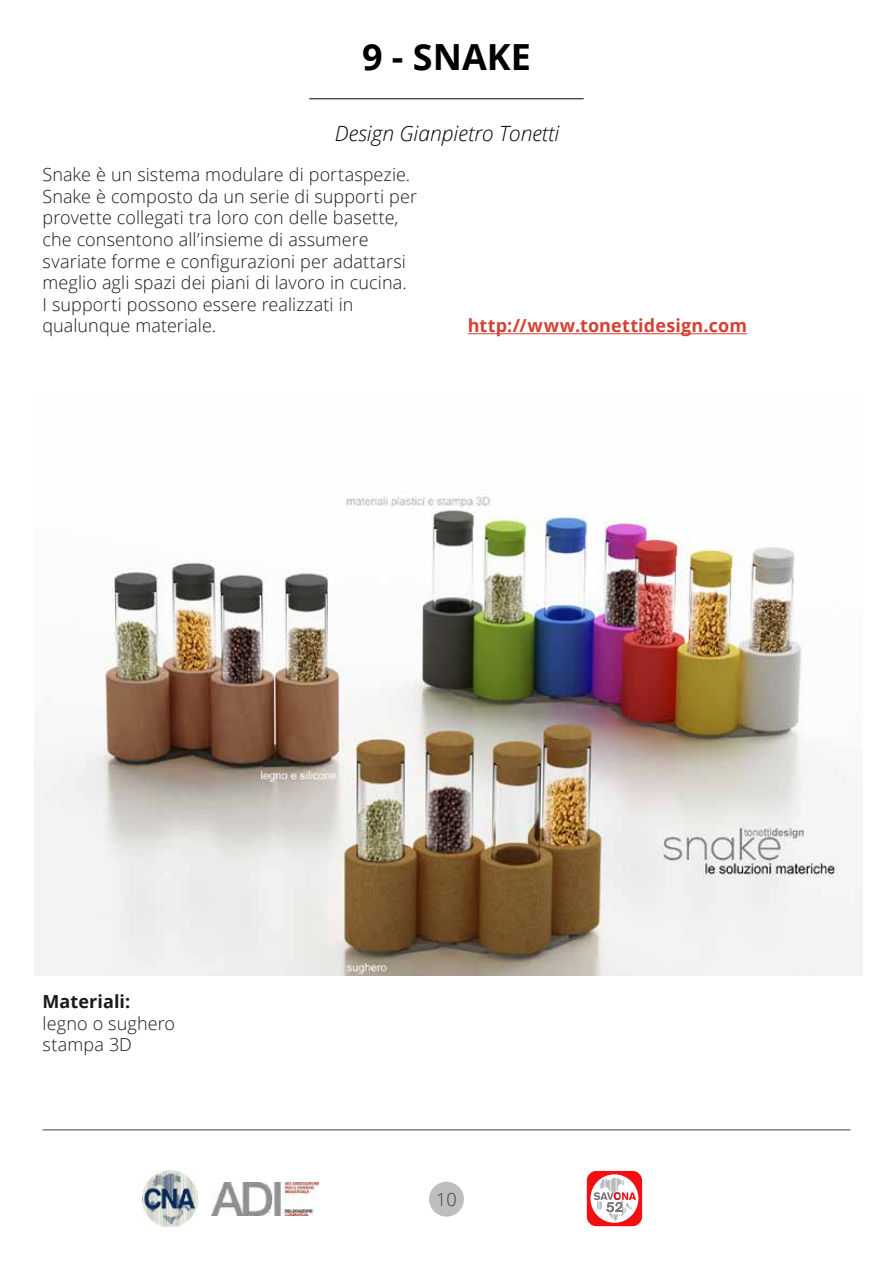
<style>
.page{position:relative;width:893px;height:1263px;background:#fff}
.page>*{position:absolute;margin:0;border:0;box-sizing:border-box;transform-origin:0 0}
.t1{font:700 36px "Open Sans";color:#000}
.t2{font:italic 300 21px "Open Sans";color:#000}
.t3{font:300 18px/21.6px "Open Sans";letter-spacing:.005em;color:#1a1a1a}
.t4{font:700 18px "Open Sans";letter-spacing:.01em;color:#d54134}
.t5{font:700 18px "Open Sans";letter-spacing:.005em;color:#1a1a1a}
.t6{font:300 18px "Open Sans";color:#414042}
</style>
<div class="page">
<div style="left:429px;top:1182px;width:35px;height:34px;background:#bcbec0;border-radius:50%"></div>
<hr style="left:43px;top:1129px;width:807px;height:1px;background:#414042">
<div style="left:587px;top:1171px;width:55px;height:55px;background:#f20f12;border-radius:10px"></div>
<svg style="left:590px;top:1174px;width:48px;height:49px"></svg>
<svg style="left:594px;top:1177px;width:42px;height:44px"></svg>
<img style="left:142px;top:1171px;width:56px;height:55px">
<img style="left:211px;top:1182px;width:107px;height:34px">
<hr style="left:468px;top:333px;width:279px;height:1px;background:#d54134">
<hr style="left:309px;top:98px;width:275px;height:1px;background:#000">
<img style="left:34px;top:496px;width:829px;height:480px">
<h1 class="t1" style="left:362px;top:32px;width:170px">9 - SNAKE</h1>
<p class="t2" style="left:335px;top:119px;width:226px">Design Gianpietro Tonetti</p>
<p class="t3" style="left:43px;top:163px;width:376px">Snake è un sistema modulare di portaspezie.<br>Snake è composto da un serie di supporti per provette collegati tra loro con delle basette, che consentono all’insieme di assumere svariate forme e configurazioni per adattarsi meglio agli spazi dei piani di lavoro in cucina.<br>I supporti possono essere realizzati in qualunque materiale.</p>
<p class="t4" style="left:468px;top:313px;width:281px">http://www.tonettidesign.com</p>
<p class="t5" style="left:43px;top:989px;width:89px">Materiali:</p>
<p class="t3" style="left:43px;top:1012px;width:134px">legno o sughero stampa 3D</p>
<p class="t6" style="left:436px;top:1187px;width:22px">10</p>
</div>
